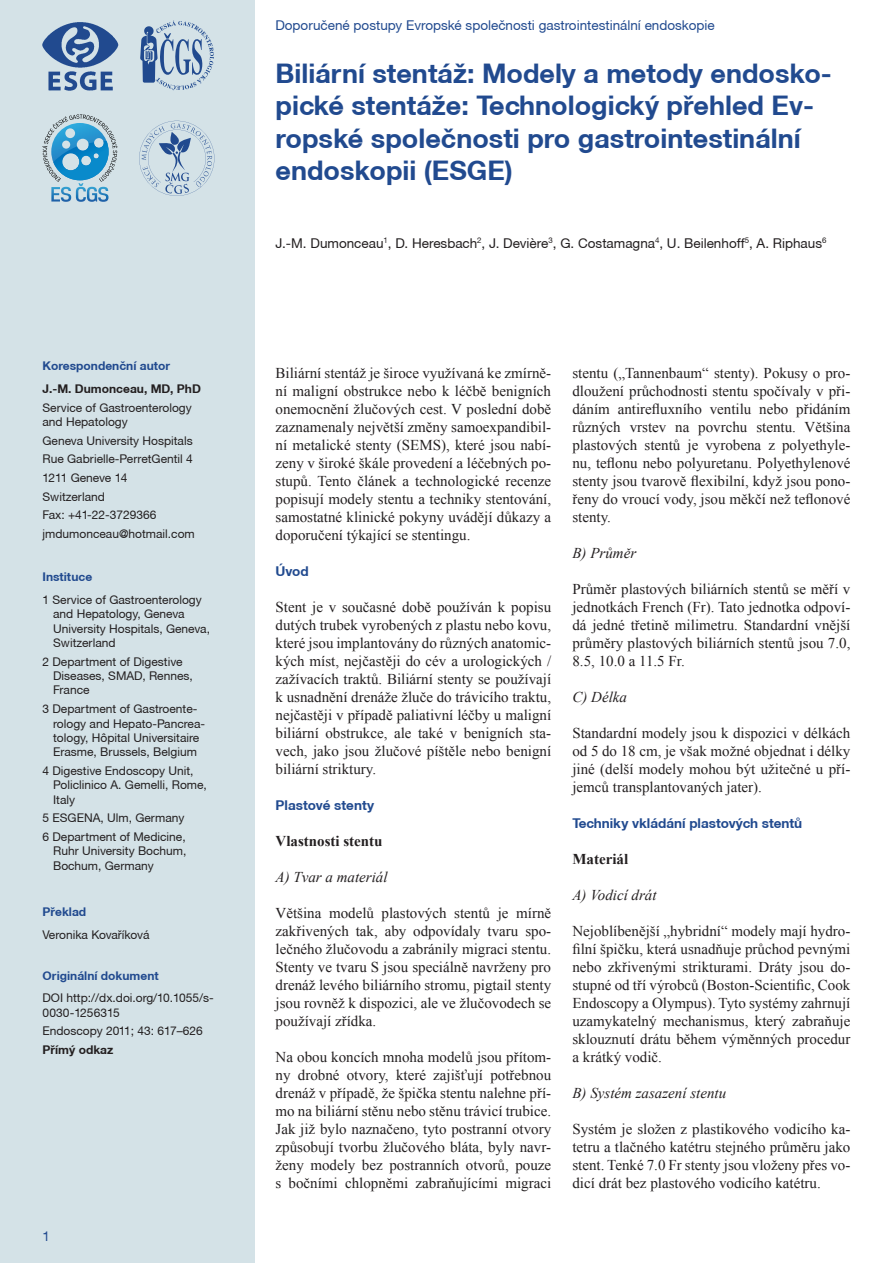
<style>
.page{position:relative;width:893px;height:1263px;background:#fff}
.page>*{position:absolute;margin:0;border:0;box-sizing:border-box;transform-origin:0 0}
.nazev{font:700 27px/32.4px "Helvetica Neue CE";color:#214a8f}
.text{font:15px/18px "Times New Roman";color:#231f20;text-align:justify}
.text-2{font:italic 15px "Times New Roman";color:#231f20}
.text-3{font:700 15px "Times New Roman";color:#231f20}
.autori{font:13.5px "Helvetica Neue CE";color:#231f20}
.t1{font:13.5px "Helvetica Neue CE";color:#214a8f}
.stanovisko{font:700 13.5px "Helvetica Neue CE";color:#214a8f}
.instituce_sloupec{font:12px/14.4px "Helvetica Neue CE";color:#231f20}
.autor_sloupec{font:12px/14.4px "Helvetica Neue CE";color:#231f20}
.nadpis_sloupec{font:700 12px "Helvetica Neue CE";color:#214a8f}
.autor_sloupec-2{font:700 12px "Helvetica Neue CE";color:#231f20}
.autor_sloupec-3{font:12px "Helvetica Neue CE";letter-spacing:-.02em;color:#231f20}
.s1{font-family:"Helvetica LT";font-size:13.35px}
</style>
<div class="page">
<div style="left:0;top:0;width:254px;height:1263px;background:#d4e2e7"></div>
<svg style="left:42px;top:22px;width:76px;height:69px"></svg>
<svg style="left:139px;top:121px;width:75px;height:75px"></svg>
<svg style="left:42px;top:114px;width:76px;height:88px"></svg>
<svg style="left:140px;top:21px;width:74px;height:69px"></svg>
<p class="nadpis_sloupec" style="left:43px;top:358px;width:129px">Korespondenční autor</p>
<p class="autor_sloupec-2" style="left:43px;top:381px;width:160px">J.-M. Dumonceau, MD, PhD</p>
<p class="autor_sloupec" style="left:43px;top:400px;width:151px">Service of Gastroenterology and Hepatology</p>
<p class="autor_sloupec" style="left:43px;top:433px;width:152px">Geneva University Hospitals</p>
<p class="autor_sloupec" style="left:43px;top:452px;width:152px">Rue Gabrielle-PerretGentil 4</p>
<p class="autor_sloupec-3" style="left:43px;top:470px;width:86px">1211 Geneve 14</p>
<p class="autor_sloupec" style="left:43px;top:489px;width:64px">Switzerland</p>
<p class="autor_sloupec" style="left:43px;top:508px;width:116px">Fax: +41-22-3729366</p>
<p class="autor_sloupec" style="left:43px;top:526px;width:154px">jmdumonceau@hotmail.com</p>
<p class="nadpis_sloupec" style="left:43px;top:569px;width:51px">Instituce</p>
<p class="instituce_sloupec" style="left:53px;top:592px;width:158px;text-indent:-11px">1 Service of Gastroenterology and Hepatology, Geneva<br>University Hospitals, Geneva,<br>Switzerland</p>
<p class="instituce_sloupec" style="left:53px;top:654px;width:141px;text-indent:-11px">2 Department of Digestive<br>Diseases, SMAD, Rennes,<br>France</p>
<p class="instituce_sloupec" style="left:53px;top:702px;width:154px;text-indent:-11px">3 Department of Gastroente&shy;rology and Hepato-Pancrea&shy;tology, Hôpital Universitaire<br>Erasme, Brussels, Belgium</p>
<p class="instituce_sloupec" style="left:53px;top:764px;width:155px;text-indent:-11px">4 Digestive Endoscopy Unit,<br>Policlinico A. Gemelli, Rome,<br>Italy</p>
<p class="instituce_sloupec" style="left:43px;top:811px;width:143px">5 ESGENA, Ulm, Germany</p>
<p class="instituce_sloupec" style="left:53px;top:830px;width:135px;text-align:justify;text-indent:-11px">6 Department of Medicine, Ruhr University Bochum, Bochum, Germany</p>
<p class="nadpis_sloupec" style="left:43px;top:904px;width:45px">Překlad</p>
<p class="autor_sloupec" style="left:43px;top:927px;width:109px">Veronika Kovaříková</p>
<p class="nadpis_sloupec" style="left:43px;top:968px;width:118px">Originální dokument</p>
<p class="autor_sloupec" style="left:43px;top:991px;width:173px">DOI http://dx.doi.org/10.1055/s-<br>0030-1256315</p>
<p class="autor_sloupec" style="left:43px;top:1024px;width:162px">Endoscopy 2011; 43: 617–626</p>
<p class="autor_sloupec-2" style="left:43px;top:1042px;width:72px">Přímý odkaz</p>
<p class="t1" style="left:43px;top:1228px;width:9px">1</p>
<p class="t1" style="left:275px;top:17px;width:441px">Doporučené postupy Evropské společnosti gastrointestinální endoskopie</p>
<p class="nazev" style="left:276px;top:58px;width:558px">Biliární stentáž: Modely a metody endosko&shy;pické stentáže: Technologický přehled Ev&shy;ropské společnosti pro gastrointestinální endoskopii (ESGE)</p>
<p class="autori" style="left:276px;top:235px;width:552px">J.-M. Dumonceau<sup>1</sup>, D. Heresbach<sup>2</sup>, J. Devi<span class="s1">è</span>re<sup>3</sup>, G. Costamagna<sup>4</sup>, U. Beilenhoff<sup>5</sup>, A. Riphaus<sup>6</sup></p>
<p class="text" style="left:276px;top:364px;width:277px">Biliární stentáž je široce využívaná ke zmírně&shy;ní maligní obstrukce nebo k léčbě benigních onemocnění žlučových cest. V poslední době zaznamenaly největší změny samoexpandibil&shy;ní metalické stenty (SEMS), které jsou nabí&shy;zeny v široké škále provedení a léčebných po&shy;stupů. Tento článek a technologické recenze popisují modely stentu a techniky stentování, samostatné klinické pokyny uvádějí důkazy a doporučení týkající se stentingu.</p>
<p class="stanovisko" style="left:276px;top:563px;width:35px">Úvod</p>
<p class="text" style="left:276px;top:598px;width:277px">Stent je v současné době používán k popisu dutých trubek vyrobených z plastu nebo kovu, které jsou implantovány do různých anatomic&shy;kých míst, nejčastěji do cév a urologických / zažívacích traktů. Biliární stenty se používají k usnadnění drenáže žluče do trávicího traktu, nejčastěji v případě paliativní léčby u maligní biliární obstrukce, ale také v benigních sta&shy;vech, jako jsou žlučové píštěle nebo benigní biliární striktury.</p>
<p class="stanovisko" style="left:276px;top:797px;width:100px">Plastové stenty</p>
<p class="text-3" style="left:276px;top:831px;width:109px">Vlastnosti stentu</p>
<p class="text-2" style="left:276px;top:867px;width:114px">A) Tvar a materiál</p>
<p class="text" style="left:276px;top:904px;width:277px">Většina modelů plastových stentů je mírně zakřivených tak, aby odpovídaly tvaru spo&shy;lečného žlučovodu a zabránily migraci stentu.<br>Stenty ve tvaru S jsou speciálně navrženy pro drenáž levého biliárního stromu, pigtail stenty jsou rovněž k dispozici, ale ve žlučovodech se používají zřídka.</p>
<p class="text" style="left:276px;top:1048px;width:277px">Na obou koncích mnoha modelů jsou přítom&shy;ny drobné otvory, které zajišťují potřebnou drenáž v případě, že špička stentu nalehne pří&shy;mo na biliární stěnu nebo stěnu trávicí trubice.<br>Jak již bylo naznačeno, tyto postranní otvory způsobují tvorbu žlučového bláta, byly navr&shy;ženy modely bez postranních otvorů, pouze s bočními chlopněmi zabraňujícími migraci</p>
<p class="text" style="left:572px;top:364px;width:280px">stentu („Tannenbaum“ stenty). Pokusy o pro&shy;dloužení průchodnosti stentu spočívaly v při&shy;dáním antirefluxního ventilu nebo přidáním různých vrstev na povrchu stentu. Většina plastových stentů je vyrobena z polyethyle&shy;nu, teflonu nebo polyuretanu. Polyethylenové stenty jsou tvarově flexibilní, když jsou pono&shy;řeny do vroucí vody, jsou měkčí než teflonové stenty.</p>
<p class="text-2" style="left:572px;top:543px;width:65px">B) Průměr</p>
<p class="text" style="left:572px;top:580px;width:280px">Průměr plastových biliárních stentů se měří v jednotkách French (Fr). Tato jednotka odpoví&shy;dá jedné třetině milimetru. Standardní vnější průměry plastových biliárních stentů jsou 7.0, 8.5, 10.0 a 11.5 Fr.</p>
<p class="text-2" style="left:572px;top:687px;width:56px">C) Délka</p>
<p class="text" style="left:572px;top:724px;width:280px">Standardní modely jsou k dispozici v délkách od 5 do 18 cm, je však možné objednat i délky jiné (delší modely mohou být užitečné u pří&shy;jemců transplantovaných jater).</p>
<p class="stanovisko" style="left:572px;top:815px;width:231px">Techniky vkládání plastových stentů</p>
<p class="text-3" style="left:572px;top:849px;width:57px">Materiál</p>
<p class="text-2" style="left:572px;top:885px;width:86px">A) Vodicí drát</p>
<p class="text" style="left:572px;top:922px;width:280px">Nejoblíbenější „hybridní“ modely mají hydro&shy;filní špičku, která usnadňuje průchod pevnými nebo zkřivenými strikturami. Dráty jsou do&shy;stupné od tří výrobců (Boston-Scientific, Cook Endoscopy a Olympus). Tyto systémy zahrnují uzamykatelný mechanismus, který zabraňuje sklouznutí drátu během výměnných procedur a krátký vodič.</p>
<p class="text-2" style="left:572px;top:1083px;width:155px">B) Systém zasazení stentu</p>
<p class="text" style="left:572px;top:1120px;width:280px">Systém je složen z plastikového vodicího ka&shy;tetru a tlačného katétru stejného průměru jako stent. Tenké 7.0 Fr stenty jsou vloženy přes vo&shy;dicí drát bez plastového vodicího katétru.</p>
</div>
